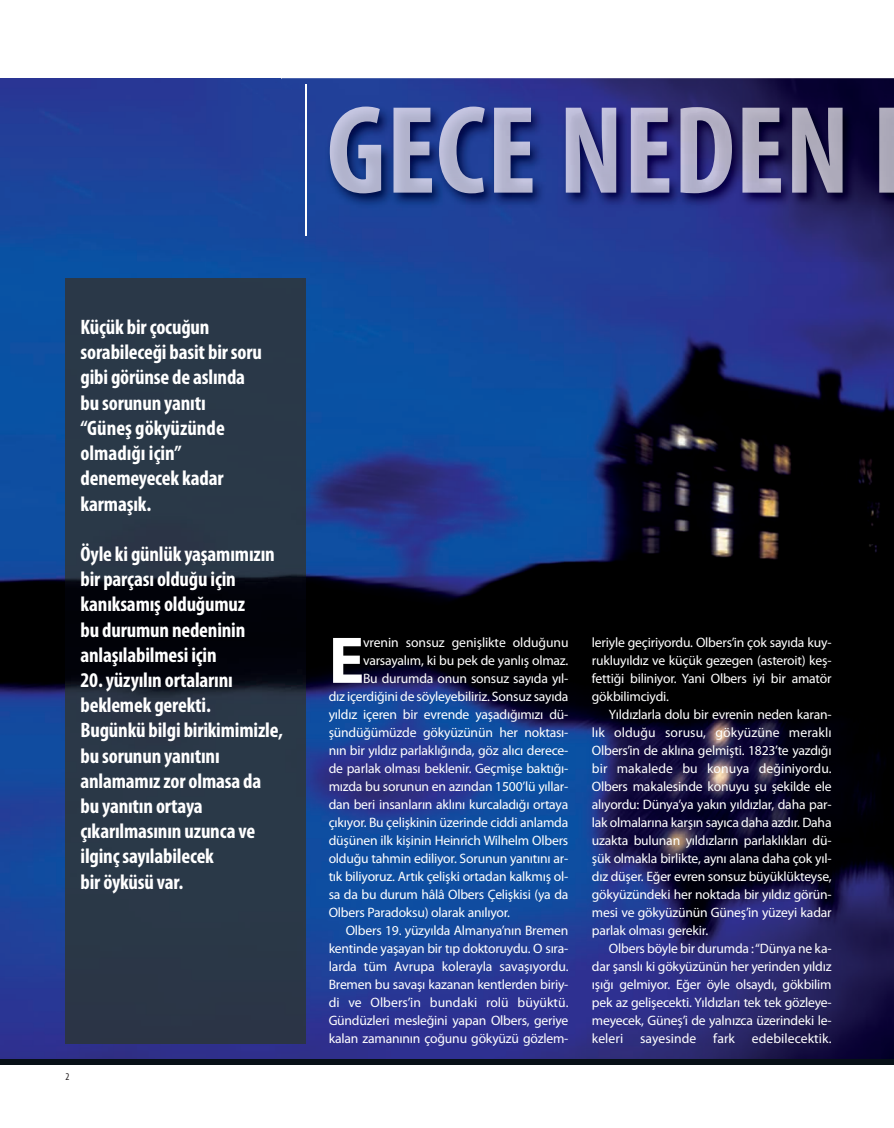
<style>
.page{position:relative;width:894px;height:1128px;background:#fff}
.page>*{position:absolute;margin:0;border:0;box-sizing:border-box;transform-origin:0 0}
.t1{font:700 66.6px "Myriad Pro";color:#fff}
.t2{font:700 condensed 21px/25.2px "Myriad Pro";letter-spacing:-.01em;color:#fff}
.t3{font:13.65px/18px "Myriad Pro";letter-spacing:-.015em;color:#fff;text-align:justify}
.t4{font:13.65px "Myriad Pro";letter-spacing:.005em;color:#fff}
.t5{font:condensed 10.35px "Myriad Pro";color:#231f20}
</style>
<div class="page">
<img style="left:0;top:78px;width:893px;height:982px">
<img style="left:65px;top:278px;width:241px;height:765px">
<img style="left:281px;top:78px;width:612px;height:184px">
<img style="left:305px;top:85px;width:1px;height:151px">
<img style="left:329px;top:107px;width:103px;height:86px">
<img style="left:439px;top:107px;width:45px;height:86px">
<img style="left:494px;top:107px;width:399px;height:86px">
<div style="left:0;top:1060px;width:893px;height:5px;background:#071017"></div>
<h2 class="t2" style="left:80px;top:316px;width:183px">Küçük bir çocuğun sorabileceği basit bir soru gibi görünse de aslında bu sorunun yanıtı “Güneş gökyüzünde olmadığı için” denemeyecek kadar karmaşık.</h2>
<h2 class="t2" style="left:80px;top:543px;width:196px">Öyle ki günlük yaşamımızın bir parçası olduğu için kanıksamış olduğumuz<br>bu durumun nedeninin anlaşılabilmesi için</h2>
<h2 class="t2" style="left:80px;top:669px;width:204px">20. yüzyılın ortalarını beklemek gerekti.<br>Bugünkü bilgi birikimimizle, bu sorunun yanıtını anlamamız zor olmasa da bu yanıtın ortaya çıkarılmasının uzunca ve ilginç sayılabilecek<br>bir öyküsü var.</h2>
<p class="t5" style="left:65px;top:1072px;width:5px">2</p>
<h1 class="t1" style="left:328px;top:635px;width:37px">E</h1>
<p class="t3" style="left:363px;top:634px;width:207px">vrenin sonsuz genişlikte olduğunu</p>
<p class="t3" style="left:363px;top:652px;width:207px">varsayalım, ki bu pek de yanlış olmaz.</p>
<p class="t3" style="left:363px;top:670px;width:207px">Bu durumda onun sonsuz sayıda yıl-</p>
<p class="t3" style="left:328px;top:688px;width:241px">dız içerdiğini de söyleyebiliriz. Sonsuz sayıda</p>
<p class="t3" style="left:328px;top:706px;width:241px">yıldız içeren bir evrende yaşadığımızı dü-</p>
<p class="t3" style="left:328px;top:724px;width:241px">şündüğümüzde gökyüzünün her noktası-</p>
<p class="t3" style="left:328px;top:742px;width:241px">nın bir yıldız parlaklığında, göz alıcı derece-</p>
<p class="t3" style="left:328px;top:760px;width:241px">de parlak olması beklenir. Geçmişe baktığı-</p>
<p class="t3" style="left:328px;top:778px;width:241px">mızda bu sorunun en azından 1500’lü yıllar-</p>
<p class="t3" style="left:328px;top:796px;width:241px">dan beri insanların aklını kurcaladığı ortaya</p>
<p class="t3" style="left:328px;top:814px;width:241px">çıkıyor. Bu çelişkinin üzerinde ciddi anlamda</p>
<p class="t3" style="left:328px;top:832px;width:241px">düşünen ilk kişinin Heinrich Wilhelm Olbers</p>
<p class="t3" style="left:328px;top:850px;width:241px">olduğu tahmin ediliyor. Sorunun yanıtını ar-</p>
<p class="t3" style="left:328px;top:868px;width:241px">tık biliyoruz. Artık çelişki ortadan kalkmış ol-</p>
<p class="t3" style="left:328px;top:886px;width:241px">sa da bu durum hâlâ Olbers Çelişkisi (ya da</p>
<p class="t3" style="left:328px;top:904px;width:183px">Olbers Paradoksu) olarak anılıyor.</p>
<p class="t3" style="left:345px;top:922px;width:224px">Olbers 19. yüzyılda Almanya’nın Bremen</p>
<p class="t3" style="left:328px;top:940px;width:241px">kentinde yaşayan bir tıp doktoruydu. O sıra-</p>
<p class="t3" style="left:328px;top:958px;width:241px">larda tüm Avrupa kolerayla savaşıyordu.</p>
<p class="t3" style="left:328px;top:976px;width:241px">Bremen bu savaşı kazanan kentlerden biriy-</p>
<p class="t4" style="left:328px;top:997px;width:241px">di ve Olbers’in bundaki rolü büyüktü.</p>
<p class="t3" style="left:328px;top:1012px;width:241px">Gündüzleri mesleğini yapan Olbers, geriye</p>
<p class="t3" style="left:328px;top:1030px;width:241px">kalan zamanının çoğunu gökyüzü gözlem-</p>
<p class="t3" style="left:591px;top:634px;width:241px">leriyle geçiriyordu. Olbers’in çok sayıda kuy&shy;rukluyıldız ve küçük gezegen (asteroit) keş&shy;fettiği biliniyor. Yani Olbers iyi bir amatör gökbilimciydi.</p>
<p class="t3" style="left:591px;top:706px;width:241px;text-indent:17px">Yıldızlarla dolu bir evrenin neden karan&shy;lık olduğu sorusu, gökyüzüne meraklı Olbers’in de aklına gelmişti. 1823’te yazdığı bir makalede bu konuya değiniyordu.<br>Olbers makalesinde konuyu şu şekilde ele alıyordu: Dünya’ya yakın yıldızlar, daha par&shy;lak olmalarına karşın sayıca daha azdır. Daha uzakta bulunan yıldızların parlaklıkları dü&shy;şük olmakla birlikte, aynı alana daha çok yıl&shy;dız düşer. Eğer evren sonsuz büyüklükteyse, gökyüzündeki her noktada bir yıldız görün&shy;mesi ve gökyüzünün Güneş’in yüzeyi kadar parlak olması gerekir.</p>
<p class="t3" style="left:591px;top:940px;width:241px;text-indent:17px">Olbers böyle bir durumda : “Dünya ne ka&shy;dar şanslı ki gökyüzünün her yerinden yıldız ışığı gelmiyor. Eğer öyle olsaydı, gökbilim pek az gelişecekti. Yıldızları tek tek gözleye&shy;meyecek, Güneş’i de yalnızca üzerindeki le&shy;keleri sayesinde fark edebilecektik.</p>
</div>
